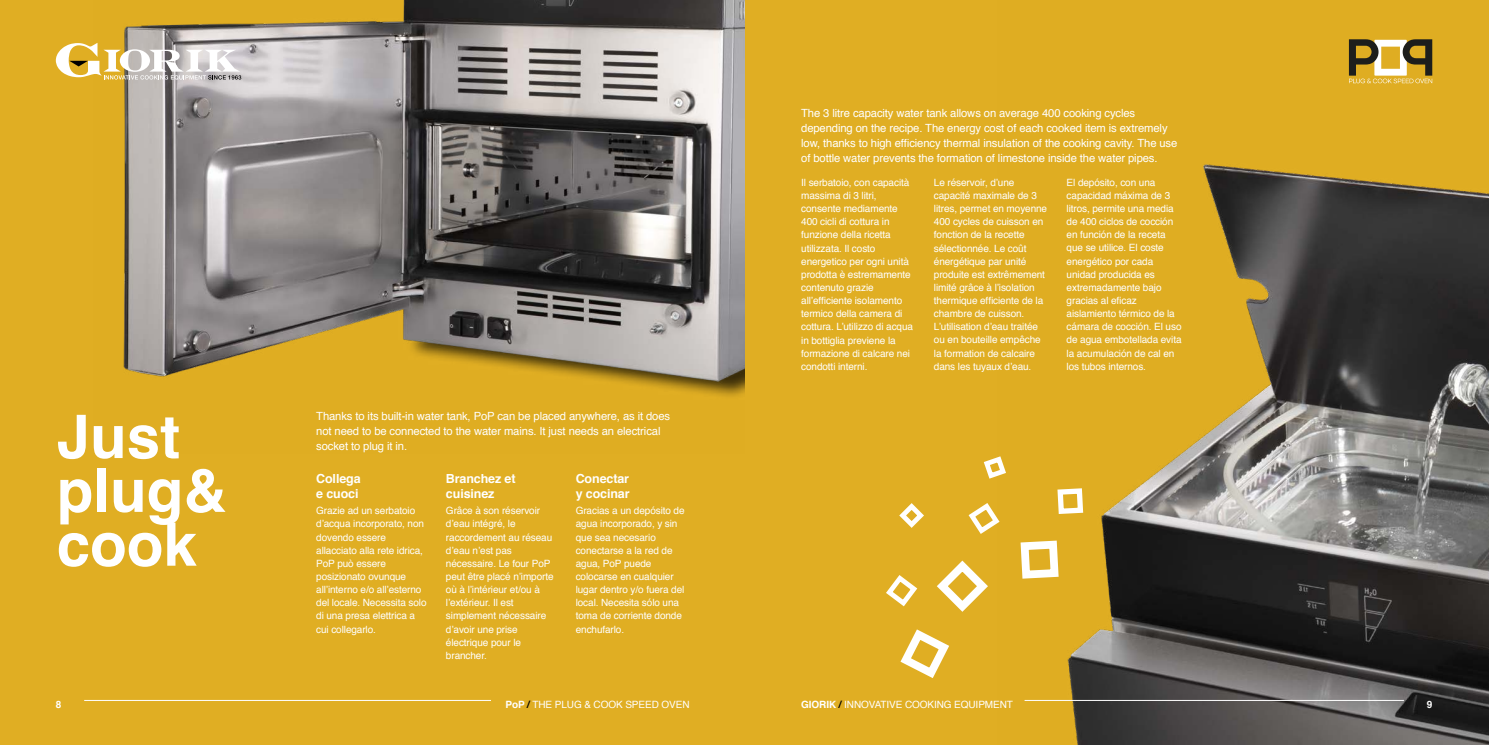
<style>
.page{position:relative;width:1489px;height:745px;background:#fff}
.page>*{position:absolute;margin:0;border:0;box-sizing:border-box;transform-origin:0 0}
.t1{font:700 60px/53.8px "Helvetica";color:#fff}
.t2{font:700 12.5px/15px "Helvetica";letter-spacing:-.01em;color:#fff}
.t3{font:11.25px/15px "Helvetica";letter-spacing:-.01em;color:#fff}
.t4{font:10px/13.1px "Helvetica";letter-spacing:-.01em;color:#fff}
.t5{font:700 10px "Helvetica";color:#fff}
.s1{font-weight:700}
.s2{font-weight:700;color:#000}
</style>
<div class="page">
<div style="left:0;top:0;width:1488px;height:744px;background:#e0ae23"></div>
<img style="left:1024px;top:39px;width:464px;height:705px">
<img style="left:123px;top:0;width:621px;height:397px">
<svg style="left:1020px;top:536px;width:42px;height:46px"></svg>
<svg style="left:937px;top:560px;width:51px;height:52px"></svg>
<svg style="left:900px;top:629px;width:49px;height:49px"></svg>
<svg style="left:968px;top:503px;width:32px;height:31px"></svg>
<svg style="left:886px;top:575px;width:32px;height:32px"></svg>
<svg style="left:983px;top:456px;width:23px;height:23px"></svg>
<svg style="left:899px;top:503px;width:25px;height:25px"></svg>
<svg style="left:1054px;top:485px;width:31px;height:31px"></svg>
<hr style="left:84px;top:699px;width:407px;height:1px;background:#fff">
<hr style="left:1024px;top:699px;width:379px;height:1px;background:#fff">
<svg style="left:56px;top:43px;width:185px;height:37px"></svg>
<svg style="left:1348px;top:39px;width:83px;height:44px"></svg>
<h1 class="t1" style="left:57px;top:410px;width:171px">Just plug&amp; cook</h1>
<p class="t3" style="left:316px;top:409px;width:355px">Thanks to its built-in water tank, PoP can be placed anywhere, as it does not need to be connected to the water mains. It just needs an electrical socket to plug it in.</p>
<p class="t2" style="left:316px;top:470px;width:46px">Collega e cuoci</p>
<p class="t4" style="left:316px;top:504px;width:112px">Grazie ad un serbatoio d’acqua incorporato, non dovendo essere allacciato alla rete idrica,<br>PoP può essere posizionato ovunque all’interno e/o all’esterno del locale. Necessita solo di una presa elettrica a cui collegarlo.</p>
<p class="t2" style="left:575px;top:470px;width:55px">Conectar y cocinar</p>
<p class="t4" style="left:575px;top:504px;width:110px">Gracias a un depósito de agua incorporado, y sin que sea necesario conectarse a la red de agua, PoP puede colocarse en cualquier lugar dentro y/o fuera del local. Necesita sólo una toma de corriente donde enchufarlo.</p>
<p class="t2" style="left:446px;top:470px;width:71px">Branchez et cuisinez</p>
<p class="t4" style="left:446px;top:504px;width:109px">Grâce à son réservoir d’eau intégré, le raccordement au réseau d’eau n’est pas nécessaire. Le four PoP peut être placé n’importe où à l’intérieur et/ou à l’extérieur. Il est simplement nécessaire d’avoir une prise électrique pour le brancher.</p>
<p class="t3" style="left:801px;top:106px;width:378px">The 3 litre capacity water tank allows on average 400 cooking cycles depending on the recipe. The energy cost of each cooked item is extremely low, thanks to high efficiency thermal insulation of the cooking cavity. The use of bottle water prevents the formation of limestone inside the water pipes.</p>
<p class="t4" style="left:801px;top:176px;width:113px">Il serbatoio, con capacità massima di 3 litri, consente mediamente<br>400 cicli di cottura in funzione della ricetta utilizzata. Il costo energetico per ogni unità prodotta è estremamente contenuto grazie all’efficiente isolamento termico della camera di cottura. L’utilizzo di acqua in bottiglia previene la formazione di calcare nei condotti interni.</p>
<p class="t4" style="left:933px;top:176px;width:115px">Le réservoir, d’une capacité maximale de 3 litres, permet en moyenne<br>400 cycles de cuisson en fonction de la recette sélectionnée. Le coût énergétique par unité produite est extrêmement limité grâce à l’isolation thermique efficiente de la chambre de cuisson.<br>L’utilisation d’eau traitée ou en bouteille empêche la formation de calcaire dans les tuyaux d’eau.</p>
<p class="t4" style="left:1066px;top:176px;width:116px">El depósito, con una capacidad máxima de 3 litros, permite una media de 400 ciclos de cocción en función de la receta que se utilice. El coste energético por cada unidad producida es extremadamente bajo gracias al eficaz aislamiento térmico de la cámara de cocción. El uso de agua embotellada evita la acumulación de cal en los tubos internos.</p>
<p class="t5" style="left:56px;top:695px;width:7px">8</p>
<p class="t4" style="left:505px;top:698px;width:186px"><span class="s1">PoP</span> <span class="s2">/</span> THE PLUG &amp; COOK SPEED OVEN</p>
<p class="t4" style="left:801px;top:698px;width:213px"><span class="s1">GIORIK</span> <span class="s2">/</span> INNOVATIVE COOKING EQUIPMENT</p>
<p class="t5" style="left:1426px;top:695px;width:7px">9</p>
</div>
